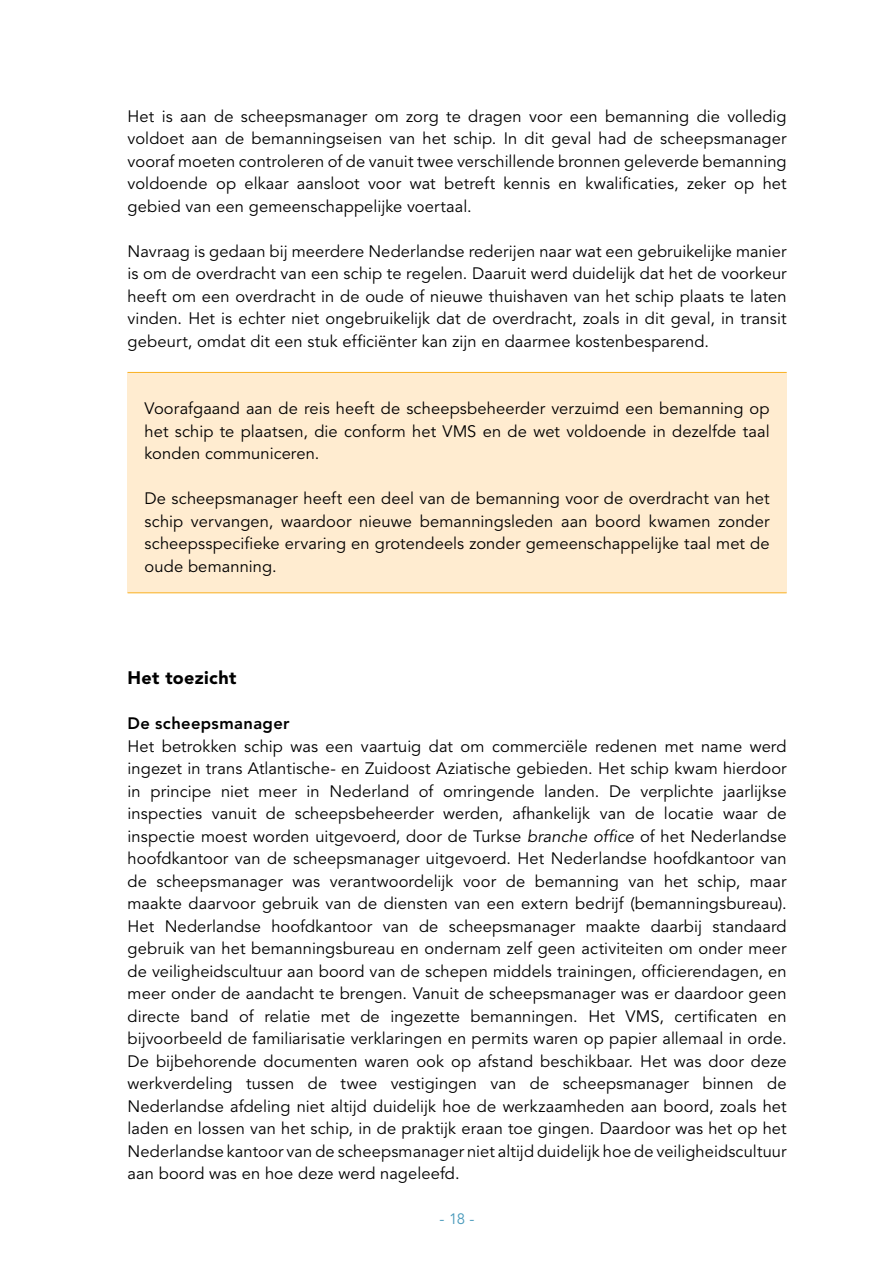
<style>
.page{position:relative;width:893px;height:1263px;background:#fff}
.page>*{position:absolute;margin:0;border:0;box-sizing:border-box;transform-origin:0 0}
.Paragraaf_Kop_-nr{font:900 18px "Avenir LT Std";letter-spacing:.02em;color:#000}
.Bodytekst{font:16.5px/22.5px "Avenir LT Std";letter-spacing:.005em;color:#000;text-align:justify}
.Subparagraaf_Kop_-nr{font:800 16.5px "Avenir LT Std";letter-spacing:.025em;color:#000}
.t1{font:15px "Avenir LT Std";color:#499abb}
.s1{font-style:italic}
</style>
<div class="page">
<div style="left:128px;top:372px;width:659px;height:221px;background:#ffecd0"></div>
<hr style="left:128px;top:372px;width:659px;height:1px;background:#f9b122">
<hr style="left:128px;top:592px;width:659px;height:1px;background:#f9b122">
<p class="Bodytekst" style="left:128px;top:105px;width:661px">Het is aan de scheepsmanager om zorg te dragen voor een bemanning die volledig voldoet aan de bemanningseisen van het schip. In dit geval had de scheepsmanager vooraf moeten controleren of de vanuit twee verschillende bronnen geleverde bemanning voldoende op elkaar aansloot voor wat betreft kennis en kwalificaties, zeker op het gebied van een gemeenschappelijke voertaal.</p>
<p class="Bodytekst" style="left:128px;top:240px;width:661px">Navraag is gedaan bij meerdere Nederlandse rederijen naar wat een gebruikelijke manier is om de overdracht van een schip te regelen. Daaruit werd duidelijk dat het de voorkeur heeft om een overdracht in de oude of nieuwe thuishaven van het schip plaats te laten vinden. Het is echter niet ongebruikelijk dat de overdracht, zoals in dit geval, in transit gebeurt, omdat dit een stuk efficiënter kan zijn en daarmee kostenbesparend.</p>
<p class="Bodytekst" style="left:145px;top:398px;width:627px">Voorafgaand aan de reis heeft de scheepsbeheerder verzuimd een bemanning op het schip te plaatsen, die conform het VMS en de wet voldoende in dezelfde taal konden communiceren.</p>
<p class="Bodytekst" style="left:145px;top:488px;width:627px">De scheepsmanager heeft een deel van de bemanning voor de overdracht van het schip vervangen, waardoor nieuwe bemanningsleden aan boord kwamen zonder scheepsspecifieke ervaring en grotendeels zonder gemeenschappelijke taal met de oude bemanning.</p>
<p class="Paragraaf_Kop_-nr" style="left:128px;top:667px;width:110px">Het toezicht</p>
<p class="Subparagraaf_Kop_-nr" style="left:128px;top:714px;width:164px">De scheepsmanager</p>
<p class="Bodytekst" style="left:128px;top:735px;width:661px">Het betrokken schip was een vaartuig dat om commerciële redenen met name werd ingezet in trans Atlantische- en Zuidoost Aziatische gebieden. Het schip kwam hierdoor in principe niet meer in Nederland of omringende landen. De verplichte jaarlijkse inspecties vanuit de scheepsbeheerder werden, afhankelijk van de locatie waar de inspectie moest worden uitgevoerd, door de Turkse <span class="s1">branche office</span> of het Nederlandse hoofdkantoor van de scheepsmanager uitgevoerd. Het Nederlandse hoofdkantoor van de scheepsmanager was verantwoordelijk voor de bemanning van het schip, maar maakte daarvoor gebruik van de diensten van een extern bedrijf (bemanningsbureau).<br>Het Nederlandse hoofdkantoor van de scheepsmanager maakte daarbij standaard gebruik van het bemanningsbureau en ondernam zelf geen activiteiten om onder meer de veiligheidscultuur aan boord van de schepen middels trainingen, officierendagen, en meer onder de aandacht te brengen. Vanuit de scheepsmanager was er daardoor geen directe band of relatie met de ingezette bemanningen. Het VMS, certificaten en bijvoorbeeld de familiarisatie verklaringen en permits waren op papier allemaal in orde.<br>De bijbehorende documenten waren ook op afstand beschikbaar. Het was door deze werkverdeling tussen de twee vestigingen van de scheepsmanager binnen de Nederlandse afdeling niet altijd duidelijk hoe de werkzaamheden aan boord, zoals het laden en lossen van het schip, in de praktijk eraan toe gingen. Daardoor was het op het Nederlandse kantoor van de scheepsmanager niet altijd duidelijk hoe de veiligheidscultuur aan boord was en hoe deze werd nageleefd.</p>
<p class="t1" style="left:440px;top:1210px;width:36px">- 18 -</p>
</div>
